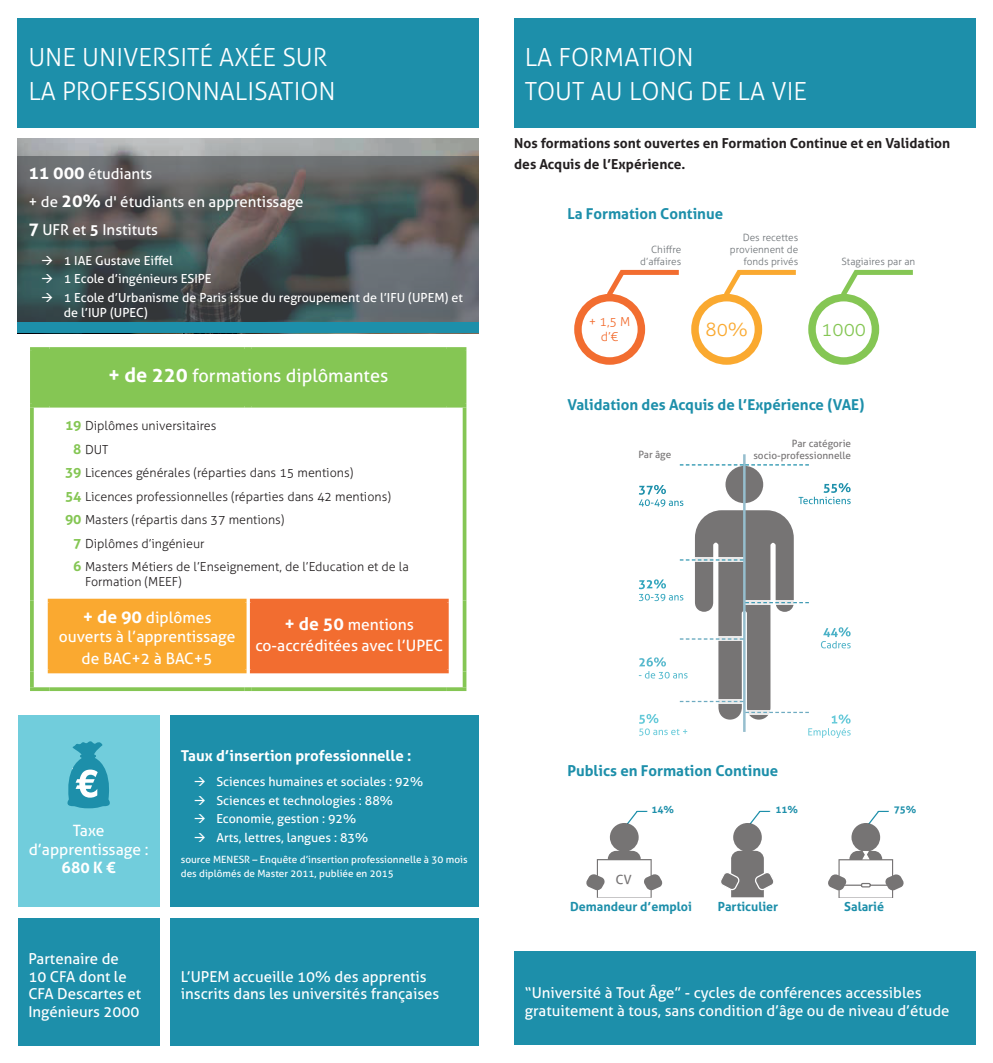
<style>
.page{position:relative;width:993px;height:1063px;background:#fff}
.page>*{position:absolute;margin:0;border:0;box-sizing:border-box;transform-origin:0 0}
.t1{font:300 25px/34.4px "Aller";color:#fff}
.t2{font:300 18.75px "Aller";color:#85c654}
.t3{font:300 18.75px "Aller";color:#faa930}
.t4{font:18.12px "Aller";color:#fff}
.t5{font:15.62px/18.8px "Aller";color:#fff;text-align:center}
.t6{font:700 15.62px "Aller";color:#fff}
.t7{font:15px/17.5px "Aller";color:#fff}
.t8{font:700 15px "Aller";color:#1d8faa}
.t9{font:700 15px "Aller";color:#fff}
.t10{font:700 13.75px/20.6px "Aller";color:#231f20}
.t11{font:300 12.5px "Aller";color:#231f20}
.t12{font:12.5px/18.5px "Aller";color:#fff}
.t13{font:700 12.5px "Aller";color:#1d8faa}
.t14{font:300 12.5px/15px "Aller";color:#f26d30;text-align:center}
.t15{font:10px/13.8px "Aller";color:#fff}
.t16{font:300 10px/12px "Aller";color:#6d7276;text-align:right}
.t17{font:10px "Aller";color:#231f20}
.t18{font:700 10px "Aller";color:#1d8faa}
.s1{font-weight:700;font-size:17.5px}
.s2{font-weight:700}
.s3{font-weight:700;font-size:20px}
.s4{font-weight:700;font-size:13.75px;color:#85c654}
</style>
<div class="page">
<div style="left:514px;top:951px;width:460px;height:94px;background:#1d8faa"></div>
<div style="left:514px;top:18px;width:460px;height:110px;background:#1d8faa"></div>
<div style="left:574px;top:294px;width:71px;height:71px;border:8px solid #f26d30;border-radius:50%"></div>
<svg style="left:604px;top:269px;width:75px;height:33px"></svg>
<div style="left:691px;top:294px;width:70px;height:71px;border:8px solid #faa930;border-radius:50%"></div>
<svg style="left:721px;top:269px;width:75px;height:33px"></svg>
<div style="left:808px;top:294px;width:70px;height:71px;border:8px solid #85c654;border-radius:50%"></div>
<svg style="left:838px;top:269px;width:75px;height:33px"></svg>
<svg style="left:828px;top:811px;width:76px;height:87px"></svg>
<svg style="left:725px;top:466px;width:38px;height:37px"></svg>
<hr style="left:742px;top:454px;width:3px;height:278px;background:#96bece">
<svg style="left:679px;top:464px;width:129px;height:2px"></svg>
<svg style="left:638px;top:483px;width:212px;height:253px"></svg>
<svg style="left:731px;top:811px;width:39px;height:48px"></svg>
<div style="left:730px;top:859px;width:33px;height:38px;background:#767474"></div>
<svg style="left:755px;top:870px;width:19px;height:22px"></svg>
<svg style="left:721px;top:870px;width:19px;height:22px"></svg>
<svg style="left:18px;top:156px;width:460px;height:166px;background:#52595a"></svg>
<div style="left:18px;top:716px;width:141px;height:191px;background:#71cddc"></div>
<svg style="left:67px;top:741px;width:43px;height:67px"></svg>
<div style="left:18px;top:918px;width:141px;height:127px;background:#1d8faa"></div>
<div style="left:170px;top:918px;width:308px;height:127px;background:#1d8faa"></div>
<div style="left:170px;top:716px;width:308px;height:191px;background:#1d8faa"></div>
<div style="left:18px;top:322px;width:460px;height:11px;background:#1d8faa"></div>
<div style="left:32px;top:349px;width:432px;height:57px;background:#85c654"></div>
<div style="left:50px;top:601px;width:194px;height:70px;background:#faa930"></div>
<div style="left:252px;top:601px;width:194px;height:70px;background:#f26d30"></div>
<svg style="left:462px;top:408px;width:4px;height:193px"></svg>
<svg style="left:462px;top:601px;width:4px;height:70px"></svg>
<svg style="left:462px;top:671px;width:4px;height:16px"></svg>
<svg style="left:446px;top:687px;width:20px;height:4px"></svg>
<svg style="left:30px;top:408px;width:4px;height:193px"></svg>
<svg style="left:30px;top:601px;width:4px;height:70px"></svg>
<svg style="left:30px;top:671px;width:4px;height:16px"></svg>
<svg style="left:30px;top:687px;width:20px;height:4px"></svg>
<svg style="left:30px;top:347px;width:20px;height:4px"></svg>
<hr style="left:30px;top:351px;width:4px;height:53px;background:#85c654">
<svg style="left:50px;top:347px;width:194px;height:2px"></svg>
<svg style="left:244px;top:347px;width:8px;height:2px"></svg>
<svg style="left:252px;top:347px;width:194px;height:2px"></svg>
<svg style="left:446px;top:347px;width:20px;height:4px"></svg>
<hr style="left:462px;top:351px;width:4px;height:53px;background:#85c654">
<svg style="left:30px;top:404px;width:20px;height:4px"></svg>
<svg style="left:446px;top:404px;width:20px;height:4px"></svg>
<svg style="left:50px;top:406px;width:194px;height:2px"></svg>
<svg style="left:244px;top:406px;width:8px;height:2px"></svg>
<svg style="left:252px;top:406px;width:194px;height:2px"></svg>
<hr style="left:48px;top:599px;width:198px;height:3px;background:#faa930">
<hr style="left:48px;top:602px;width:3px;height:68px;background:#faa930">
<hr style="left:243px;top:602px;width:3px;height:68px;background:#faa930">
<hr style="left:250px;top:599px;width:198px;height:3px;background:#f26d30">
<hr style="left:250px;top:602px;width:3px;height:68px;background:#f26d30">
<hr style="left:445px;top:602px;width:3px;height:68px;background:#f26d30">
<hr style="left:48px;top:670px;width:198px;height:3px;background:#faa930">
<hr style="left:250px;top:670px;width:198px;height:3px;background:#f26d30">
<svg style="left:50px;top:687px;width:194px;height:4px"></svg>
<svg style="left:244px;top:687px;width:8px;height:4px"></svg>
<svg style="left:252px;top:687px;width:194px;height:4px"></svg>
<div style="left:18px;top:18px;width:460px;height:110px;background:#1d8faa"></div>
<svg style="left:42px;top:255px;width:10px;height:10px"></svg>
<svg style="left:42px;top:274px;width:10px;height:9px"></svg>
<svg style="left:42px;top:292px;width:10px;height:10px"></svg>
<svg style="left:586px;top:811px;width:76px;height:87px"></svg>
<h1 class="t1" style="left:28px;top:40px;width:297px">UN E UN IVERSITÉ AXÉE SUR<br>LA PROFESSIONNALISATION</h1>
<p class="t7" style="left:28px;top:160px;width:277px;line-height:28.1px"><span class="s1">11 000</span> étudiants<br>+ de <span class="s1">20%</span> d' étudiants en apprentissage<br><span class="s1">7</span> UFR et <span class="s2">5</span> Instituts</p>
<p class="t12" style="left:64px;top:251px;width:400px">1 IAE Gustave Eiffel<br>1 Ecole d’ingénieurs ESIPE<br>1 Ecole d’Urbanisme de Paris issue du regroupement de l’IFU (UPEM) et</p>
<p class="t12" style="left:64px;top:303px;width:86px">de l’IUP (UPEC)</p>
<p class="t4" style="left:108px;top:365px;width:282px"><span class="s3">+ de 220</span> formations diplômantes</p>
<p class="t11" style="left:65px;top:418px;width:153px"><span class="s4">19</span> Diplômes universitaires</p>
<p class="t11" style="left:73px;top:442px;width:29px"><span class="s4">8</span> DUT</p>
<p class="t11" style="left:65px;top:465px;width:290px"><span class="s4">39</span> Licences générales (réparties dans 15 mentions)</p>
<p class="t11" style="left:65px;top:489px;width:327px"><span class="s4">54</span> Licences professionnelles (réparties dans 42 mentions)</p>
<p class="t11" style="left:65px;top:512px;width:221px"><span class="s4">90</span> Masters (répartis dans 37 mentions)</p>
<p class="t11" style="left:73px;top:536px;width:133px"><span class="s4">7</span> Diplômes d’ingénieur</p>
<p class="t11" style="left:73px;top:560px;width:337px"><span class="s4">6</span> Masters Métiers de l’Enseignement, de l’Education et de la</p>
<p class="t11" style="left:85px;top:575px;width:98px">Formation (MEEF)</p>
<p class="t5" style="left:59px;top:608px;width:178px"><span class="s1">+ de 90</span> diplômes ouverts à l’apprentissage</p>
<p class="t5" style="left:82px;top:649px;width:132px">de BAC+2 à BAC+5</p>
<p class="t5" style="left:255px;top:614px;width:189px;line-height:21px"><span class="s1">+ de 50</span> mentions co-accréditées avec l’UPEC</p>
<p class="t5" style="left:29px;top:821px;width:121px">Taxe d’apprentissage :</p>
<p class="t6" style="left:62px;top:858px;width:56px">680 K €</p>
<p class="t7" style="left:28px;top:950px;width:114px">Partenaire de<br>10 CFA dont le<br>CFA Descartes et<br>Ingénieurs 2000</p>
<p class="t9" style="left:181px;top:746px;width:232px">Taux d’insertion professionnelle :</p>
<p class="t12" style="left:216px;top:773px;width:208px">Sciences humaines et sociales : 92%<br>Sciences et technologies : 88%<br>Economie, gestion : 92%<br>Arts, lettres, langues : 83%</p>
<p class="t15" style="left:181px;top:853px;width:288px">source MENESR – Enquête d’insertion professionnelle à 30 mois des diplômés de Master 2011, publiée en 2015</p>
<p class="t7" style="left:181px;top:967px;width:260px">L’UPEM accueille 10% des apprentis inscrits dans les universités françaises</p>
<h1 class="t1" style="left:524px;top:40px;width:259px">La formation<br>tout aulong de la vie</h1>
<p class="t10" style="left:514px;top:133px;width:437px">Nos formations sont ouvertes en Formation Continue et en Validation des Acquis de l’Expérience.</p>
<p class="t8" style="left:567px;top:204px;width:157px">La Formation Continue</p>
<p class="t16" style="left:640px;top:243px;width:42px">Chiffre d’affaires</p>
<p class="t16" style="left:729px;top:231px;width:70px">Des recettes proviennent de fonds privés</p>
<p class="t16" style="left:841px;top:255px;width:75px">Stagiaires par an</p>
<p class="t14" style="left:588px;top:315px;width:43px">+ 1,5 M d’€</p>
<p class="t3" style="left:705px;top:318px;width:44px">80%</p>
<p class="t2" style="left:820px;top:318px;width:46px">1000</p>
<p class="t8" style="left:567px;top:396px;width:298px">Validation des Acquis de l’Expérience (VAE)</p>
<p class="t17" style="left:791px;top:438px;width:61px">Par catégorie</p>
<p class="t17" style="left:638px;top:449px;width:34px">Par âge</p>
<p class="t17" style="left:753px;top:450px;width:99px">socio-professionnelle</p>
<p class="t8" style="left:567px;top:762px;width:212px">Publics en Formation Continue</p>
<p class="t18" style="left:651px;top:803px;width:24px">14%</p>
<p class="t18" style="left:775px;top:803px;width:24px">11%</p>
<p class="t18" style="left:893px;top:803px;width:24px">75%</p>
<p class="t13" style="left:570px;top:899px;width:123px">Demandeur d’emploi</p>
<p class="t13" style="left:717px;top:899px;width:62px">Particulier</p>
<p class="t13" style="left:844px;top:899px;width:41px">Salarié</p>
<p class="t7" style="left:524px;top:984px;width:426px">“Université à Tout Âge” - cycles de conférences accessibles gratuitement à tous, sans condition d’âge ou de niveau d’étude</p>
</div>
